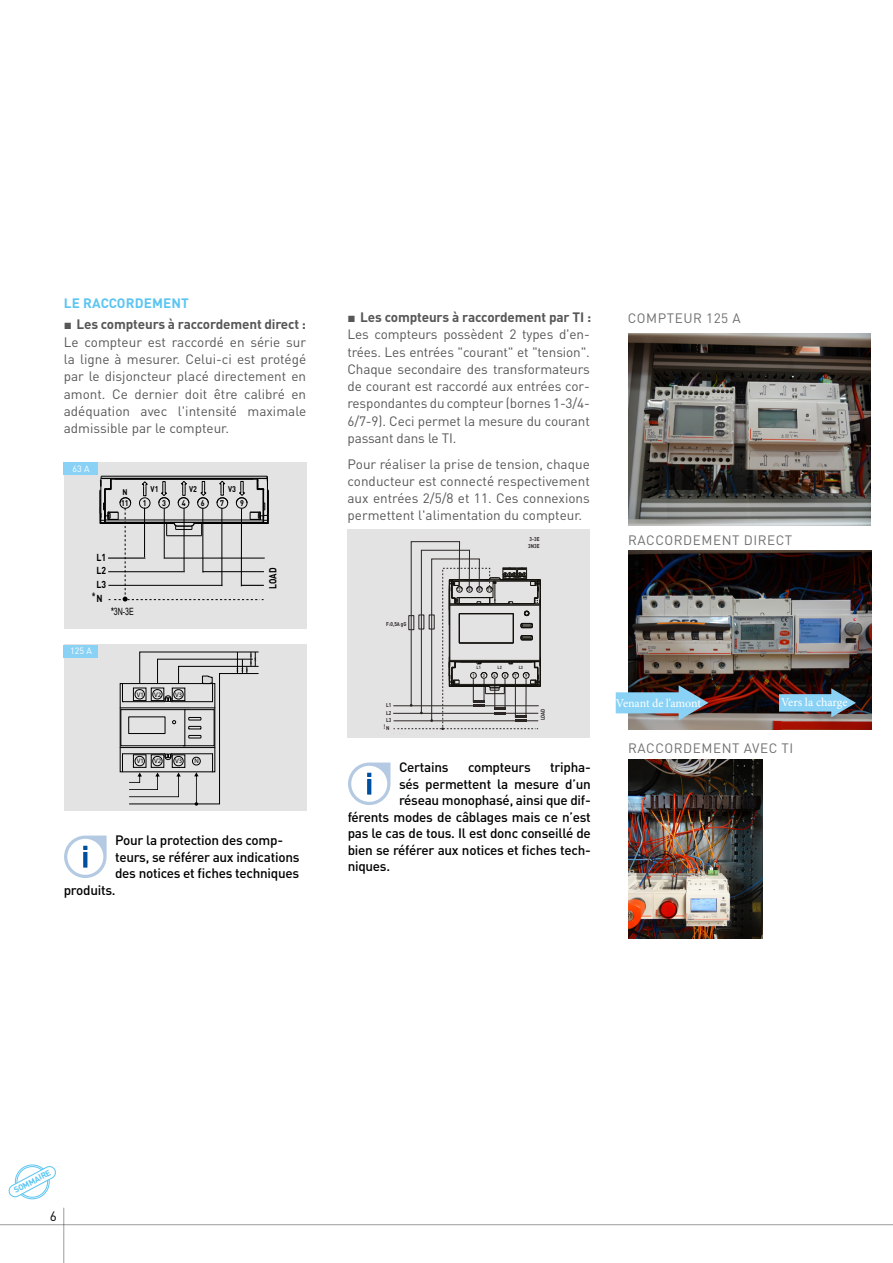
<style>
.page{position:relative;width:893px;height:1263px;background:#fff}
.page>*{position:absolute;margin:0;border:0;box-sizing:border-box;transform-origin:0 0}
.t1{font:13.5px/17.2px "DIN Pro";color:#575756;text-align:justify}
.t2{font:500 13.5px "DIN Pro";letter-spacing:-.02em;color:#000}
.t3{font:13.5px "DIN Pro";letter-spacing:.04em;color:#706f6f}
.t4{font:700 13.5px "DIN Pro";letter-spacing:.01em;color:#5bc5f2}
.t5{font:13.5px "DIN Pro";color:#000}
.t6{font:12px "Minion Pro";letter-spacing:-.01em;color:#fff}
.t7{font:700 11.7px "Arial Narrow";color:#000;scale:.86 1}
.t8{font:700 10.2px "DIN Pro";color:#000;scale:.84 1}
.t9{font:700 10.05px/13.8px "DIN Pro";color:#000;text-align:justify;scale:.86 1}
.t10{font:10.05px "Arial Narrow";color:#000;scale:.86 1}
.t11{font:9px "DIN Pro";color:#fff}
.t12{font:700 8.25px "DIN Pro";color:#000;scale:.87 1}
.t13{font:700 8.25px "DIN Pro";color:#5bc5f2}
.t14{font:6.75px "Myriad Pro";color:#000}
.t15{font:700 6.45px "Arial Narrow";color:#2b2523;scale:.85 1}
.t16{font:700 5.55px/6.3px "DIN Pro";color:#2b2523;scale:.85 1}
.t17{font:700 4.5px "DIN Pro";color:#2b2523;scale:.85 1}
.s1{font-family:"Arial";font-weight:700}
.s2{font-weight:700}
.s3{font-weight:700;font-size:10.35px}
</style>
<div class="page">
<hr style="left:63px;top:1208px;width:1px;height:55px;background:#9d9d9c">
<hr style="left:0;top:1224px;width:893px;height:1px;background:#9d9d9c">
<div style="left:15px;top:1165px;width:35px;height:34px;border:1px solid #5bc5f2;border-radius:50%"></div>
<svg style="left:11px;top:1167px;width:44px;height:31px"></svg>
<img style="left:628px;top:550px;width:243px;height:179px">
<img style="left:629px;top:760px;width:134px;height:178px">
<svg style="left:616px;top:685px;width:92px;height:35px"></svg>
<svg style="left:779px;top:688px;width:77px;height:29px"></svg>
<div style="left:348px;top:529px;width:242px;height:209px;background:#e3e3e3"></div>
<div style="left:64px;top:462px;width:242px;height:166px;background:#e3e3e3"></div>
<hr style="left:393px;top:705px;width:81px;height:1px;background:#2b2523">
<hr style="left:393px;top:713px;width:102px;height:1px;background:#2b2523">
<svg style="left:394px;top:541px;width:147px;height:189px"></svg>
<div style="left:409px;top:615px;width:5px;height:15px;border:1px solid #2b2523"></div>
<svg style="left:99px;top:476px;width:170px;height:125px"></svg>
<div style="left:64px;top:645px;width:242px;height:166px;background:#e3e3e3"></div>
<svg style="left:122px;top:651px;width:137px;height:154px"></svg>
<img style="left:628px;top:333px;width:243px;height:192px">
<svg style="left:64px;top:835px;width:43px;height:43px"></svg>
<svg style="left:83px;top:852px;width:4px;height:16px"></svg>
<svg style="left:348px;top:762px;width:42px;height:43px"></svg>
<svg style="left:367px;top:779px;width:4px;height:16px"></svg>
<div style="left:64px;top:462px;width:34px;height:13px;background:#89d2f6"></div>
<div style="left:64px;top:645px;width:34px;height:12px;background:#89d2f6"></div>
<p class="t4" style="left:64px;top:294px;width:127px">LE RACCORDEMENT</p>
<p class="t1" style="left:64px;top:315px;width:244px"><span class="s1">■</span> <span class="s2">Les compteurs à raccordement direct :<br></span>Le compteur est raccordé en série sur la ligne à mesurer. Celui-ci est protégé par le disjoncteur placé directement en amont. Ce dernier doit être calibré en adéquation avec l'intensité maximale admissible par le compteur.</p>
<p class="t1" style="left:347px;top:308px;width:245px"><span class="s1">■</span> <span class="s2">Les compteurs à raccordement par TI :<br></span>Les compteurs possèdent 2 types d'en&shy;trées. Les entrées "courant" et "tension".<br>Chaque secondaire des transformateurs de courant est raccordé aux entrées cor&shy;respondantes du compteur (bornes 1-3/4- 6/7-9). Ceci permet la mesure du courant passant dans le TI.</p>
<p class="t1" style="left:347px;top:455px;width:244px">Pour réaliser la prise de tension, chaque conducteur est connecté respectivement aux entrées 2/5/8 et 11. Ces connexions permettent l'alimentation du compteur.</p>
<p class="t11" style="left:72px;top:461px;width:19px">63 A</p>
<p class="t12" style="left:151px;top:482px;width:11px">V1</p>
<p class="t12" style="left:189px;top:482px;width:11px">V2</p>
<p class="t12" style="left:228px;top:482px;width:11px">V3</p>
<p class="t12" style="left:123px;top:485px;width:7px">N</p>
<p class="t12" style="left:121px;top:496px;width:10px">11</p>
<p class="t12" style="left:143px;top:496px;width:6px">1</p>
<p class="t12" style="left:162px;top:496px;width:6px">3</p>
<p class="t12" style="left:182px;top:496px;width:6px">4</p>
<p class="t12" style="left:201px;top:496px;width:6px">6</p>
<p class="t12" style="left:220px;top:496px;width:6px">7</p>
<p class="t12" style="left:240px;top:496px;width:6px">9</p>
<p class="t9" style="left:97px;top:549px;width:13px">L1<br>L2<br>L3<br>N</p>
<p class="t7" style="left:92px;top:588px;width:5px">*</p>
<p class="t11" style="left:70px;top:644px;width:23px">125 A</p>
<p class="t10" style="left:111px;top:604px;width:28px"><span class="s3">*</span>3N-3E</p>
<p class="t14" style="left:137px;top:690px;width:9px">V1</p>
<p class="t14" style="left:154px;top:690px;width:9px">V2</p>
<p class="t14" style="left:175px;top:690px;width:9px">V3</p>
<p class="t14" style="left:137px;top:757px;width:9px">V1</p>
<p class="t14" style="left:154px;top:757px;width:9px">V2</p>
<p class="t14" style="left:175px;top:757px;width:9px">V3</p>
<p class="t14" style="left:194px;top:757px;width:6px">N</p>
<p class="t8" style="left:264px;top:589px;width:27px;rotate:-90deg">LOAD</p>
<p class="t2" style="left:115px;top:831px;width:170px">Pour la protection des comp-</p>
<p class="t2" style="left:115px;top:848px;width:186px">teurs, se référer aux indications</p>
<p class="t2" style="left:115px;top:864px;width:186px">des notices et fiches techniques</p>
<p class="t2" style="left:64px;top:881px;width:53px">produits.</p>
<p class="t16" style="left:386px;top:620px;width:25px">F:0,5A gG</p>
<p class="t16" style="left:386px;top:701px;width:8px">L1</p>
<p class="t16" style="left:386px;top:708px;width:8px;line-height:7.5px">L2<br>L3</p>
<p class="t15" style="left:384px;top:722px;width:8px">!<sub>N</sub></p>
<p class="t17" style="left:458px;top:586px;width:4px">2</p>
<p class="t17" style="left:468px;top:586px;width:4px">5</p>
<p class="t17" style="left:478px;top:586px;width:4px">8</p>
<p class="t17" style="left:487px;top:586px;width:6px">11</p>
<p class="t16" style="left:528px;top:536px;width:15px">3-3E<br>3N3E</p>
<p class="t17" style="left:477px;top:664px;width:7px">L1</p>
<p class="t17" style="left:497px;top:664px;width:7px">L2</p>
<p class="t17" style="left:519px;top:664px;width:7px">L3</p>
<p class="t17" style="left:472px;top:671px;width:4px">1</p>
<p class="t17" style="left:483px;top:672px;width:4px">3</p>
<p class="t17" style="left:493px;top:672px;width:4px">4</p>
<p class="t17" style="left:504px;top:672px;width:4px">6</p>
<p class="t17" style="left:514px;top:672px;width:4px">7</p>
<p class="t17" style="left:525px;top:672px;width:4px">9</p>
<p class="t16" style="left:539px;top:720px;width:15px;rotate:-90deg">LOAD</p>
<p class="t2" style="left:399px;top:758px;width:51px">Certains</p>
<p class="t2" style="left:468px;top:758px;width:64px">compteurs</p>
<p class="t2" style="left:550px;top:758px;width:42px">tripha-</p>
<p class="t2" style="left:399px;top:775px;width:193px">sés permettent la mesure d’un</p>
<p class="t2" style="left:399px;top:791px;width:193px">réseau monophasé, ainsi que dif-</p>
<p class="t2" style="left:348px;top:808px;width:245px">férents modes de câblages mais ce n’est</p>
<p class="t2" style="left:348px;top:824px;width:245px">pas le cas de tous. Il est donc conseillé de</p>
<p class="t2" style="left:348px;top:841px;width:245px">bien se référer aux notices et fiches tech-</p>
<p class="t2" style="left:348px;top:857px;width:44px">niques.</p>
<p class="t3" style="left:628px;top:309px;width:114px">COMPTEUR 125 A</p>
<p class="t3" style="left:628px;top:530px;width:165px">RACCORDEMENT DIRECT</p>
<p class="t6" style="left:616px;top:695px;width:87px">Venant de l’amont</p>
<p class="t6" style="left:781px;top:694px;width:68px">Vers la charge</p>
<p class="t3" style="left:628px;top:739px;width:167px">RACCORDEMENT AVEC TI</p>
<p class="t13" style="left:12px;top:1186px;width:42px;rotate:-28deg">SOMMAIRE</p>
<p class="t5" style="left:50px;top:1207px;width:9px">6</p>
</div>
